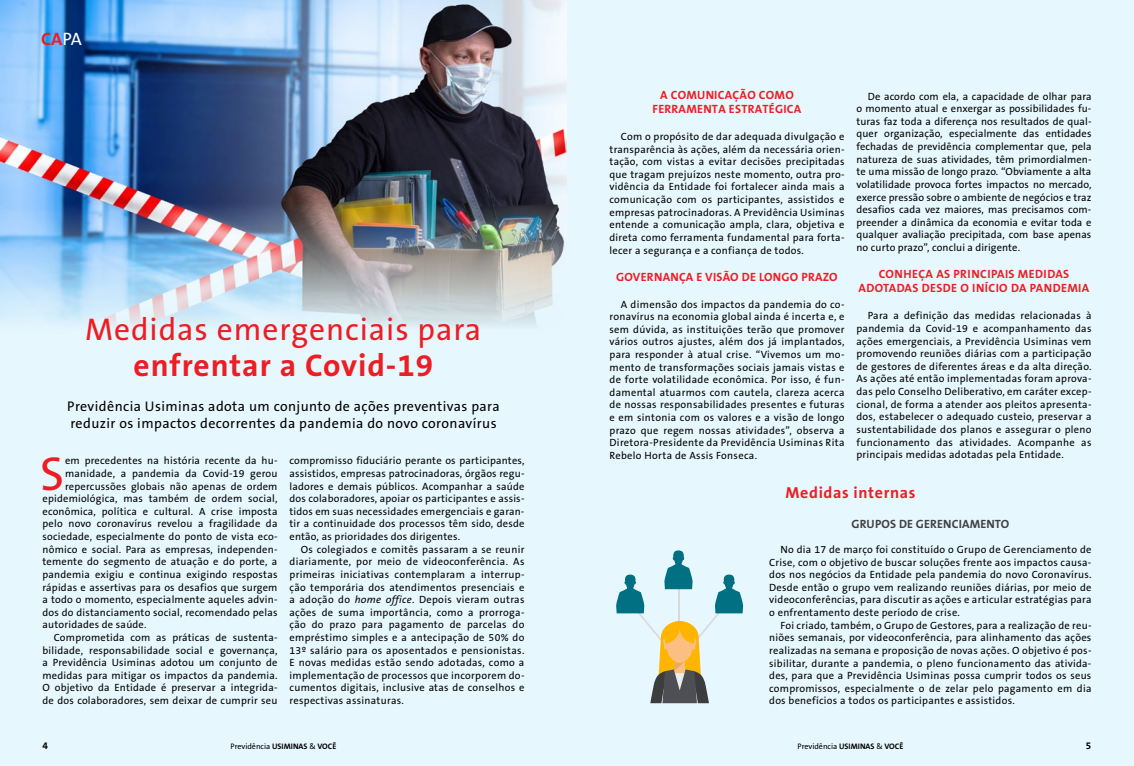
<style>
.page{position:relative;width:1134px;height:766px;background:#fff}
.page>*{position:absolute;margin:0;border:0;box-sizing:border-box;transform-origin:0 0}
.t1{font:47.8px "The Sans B5 Plain";color:#ed1d24}
.t2{font:31.5px "The Sans B5 Plain";letter-spacing:.03em;color:#ed1d24}
.t3{font:700 31.5px "The Sans B7";letter-spacing:.03em;color:#ed1d24}
.t4{font:700 18px "The Sans B7";color:#ed1d24}
.t5{font:700 16px "The Sans B7";letter-spacing:.04em;color:#ed1d24}
.t6{font:14px/17px "The Sans B5 Plain";letter-spacing:.03em;color:#000}
.t7{font:700 12px/14.4px "The Sans B7";letter-spacing:.02em;color:#ed1d24;text-align:center}
.t8{font:700 12px "The Sans B7";letter-spacing:.01em;color:#414042}
.t9{font:10.5px/12.6px "The Sans B5 Plain";letter-spacing:.02em;color:#000;text-align:justify}
.t10{font:700 10px "The Sans B7";color:#000}
.t11{font:8px "The Sans B5 Plain";color:#000}
.s1{font-family:"The Sans B5 Plain";font-weight:400;color:#fff}
.s2{font-style:italic}
.s3{font-family:"The Sans B7";font-weight:700}
</style>
<div class="page">
<div style="left:0;top:0;width:1134px;height:765px;background:#e6f7fd"></div>
<img style="left:0;top:0;width:567px;height:325px">
<svg style="left:616px;top:550px;width:127px;height:153px"></svg>
<h3 class="t4" style="left:41px;top:30px;width:42px">CA<span class="s1">PA</span></h3>
<h2 class="t2" style="left:85px;top:312px;width:398px">Medidas emergenciais para</h2>
<h2 class="t3" style="left:134px;top:348px;width:301px">enfrentar a Covid-19</h2>
<h3 class="t6" style="left:67px;top:398px;width:434px">Previdência Usiminas adota um conjunto de ações preventivas para reduzir os impactos decorrentes da pandemia do novo coronavírus</h3>
<h1 class="t1" style="left:40px;top:448px;width:26px">S</h1>
<p class="t9" style="left:65px;top:455px;width:214px">em precedentes na história recente da hu-</p>
<p class="t9" style="left:65px;top:467px;width:214px">manidade, a pandemia da Covid-19 gerou</p>
<p class="t9" style="left:65px;top:480px;width:214px">repercussões globais não apenas de ordem</p>
<p class="t9" style="left:43px;top:492px;width:236px">epidemiológica, mas também de ordem social,</p>
<p class="t9" style="left:43px;top:505px;width:236px">econômica, política e cultural. A crise imposta</p>
<p class="t9" style="left:43px;top:518px;width:236px">pelo novo coronavírus revelou a fragilidade da</p>
<p class="t9" style="left:43px;top:530px;width:236px">sociedade, especialmente do ponto de vista eco-</p>
<p class="t9" style="left:43px;top:543px;width:236px">nômico e social. Para as empresas, independen-</p>
<p class="t9" style="left:43px;top:555px;width:236px">temente do segmento de atuação e do porte, a</p>
<p class="t9" style="left:43px;top:568px;width:236px">pandemia exigiu e continua exigindo respostas</p>
<p class="t9" style="left:43px;top:581px;width:236px">rápidas e assertivas para os desafios que surgem</p>
<p class="t9" style="left:43px;top:593px;width:236px">a todo o momento, especialmente aqueles advin-</p>
<p class="t9" style="left:43px;top:606px;width:236px">dos do distanciamento social, recomendado pelas</p>
<p class="t9" style="left:43px;top:618px;width:106px">autoridades de saúde.</p>
<p class="t9" style="left:54px;top:631px;width:225px">Comprometida com as práticas de sustenta-</p>
<p class="t9" style="left:43px;top:644px;width:236px">bilidade, responsabilidade social e governança,</p>
<p class="t9" style="left:43px;top:656px;width:236px">a Previdência Usiminas adotou um conjunto de</p>
<p class="t9" style="left:43px;top:669px;width:236px">medidas para mitigar os impactos da pandemia.</p>
<p class="t9" style="left:43px;top:681px;width:236px">O objetivo da Entidade é preservar a integrida-</p>
<p class="t9" style="left:43px;top:694px;width:236px">de dos colaboradores, sem deixar de cumprir seu</p>
<p class="t9" style="left:289px;top:455px;width:236px">compromisso fiduciário perante os participantes, assistidos, empresas patrocinadoras, órgãos regu&shy;ladores e demais públicos. Acompanhar a saúde dos colaboradores, apoiar os participantes e assis&shy;tidos em suas necessidades emergenciais e garan&shy;tir a continuidade dos processos têm sido, desde então, as prioridades dos dirigentes.</p>
<p class="t9" style="left:289px;top:543px;width:236px;text-indent:11px">Os colegiados e comitês passaram a se reunir diariamente, por meio de videoconferência. As primeiras iniciativas contemplaram a interrup&shy;ção temporária dos atendimentos presenciais e a adoção do <span class="s2">home office</span>. Depois vieram outras ações de suma importância, como a prorroga&shy;ção do prazo para pagamento de parcelas do empréstimo simples e a antecipação de 50% do 13º salário para os aposentados e pensionistas.<br>E novas medidas estão sendo adotadas, como a implementação de processos que incorporem do&shy;cumentos digitais, inclusive atas de conselhos e respectivas assinaturas.</p>
<p class="t7" style="left:652px;top:88px;width:150px">A COMUNICAÇÃO COMO<br>FERRAMENTA ESTRATÉGICA</p>
<p class="t9" style="left:609px;top:130px;width:236px;text-indent:11px">Com o propósito de dar adequada divulgação e transparência às ações, além da necessária orien&shy;tação, com vistas a evitar decisões precipitadas que tragam prejuízos neste momento, outra pro&shy;vidência da Entidade foi fortalecer ainda mais a comunicação com os participantes, assistidos e empresas patrocinadoras. A Previdência Usiminas entende a comunicação ampla, clara, objetiva e direta como ferramenta fundamental para forta&shy;lecer a segurança e a confiança de todos.</p>
<p class="t7" style="left:616px;top:269px;width:223px">GOVERNANÇA E VISÃO DE LONGO PRAZO</p>
<p class="t9" style="left:609px;top:298px;width:236px;text-indent:11px">A dimensão dos impactos da pandemia do co&shy;ronavírus na economia global ainda é incerta e, e sem dúvida, as instituições terão que promover vários outros ajustes, além dos já implantados, para responder à atual crise. “Vivemos um mo&shy;mento de transformações sociais jamais vistas e de forte volatilidade econômica. Por isso, é fun&shy;damental atuarmos com cautela, clareza acerca de nossas responsabilidades presentes e futuras e em sintonia com os valores e a visão de longo prazo que regem nossas atividades”, observa a Diretora-Presidente da Previdência Usiminas Rita Rebelo Horta de Assis Fonseca.</p>
<p class="t9" style="left:856px;top:90px;width:236px;text-indent:11px">De acordo com ela, a capacidade de olhar para o momento atual e enxergar as possibilidades fu&shy;turas faz toda a diferença nos resultados de qual&shy;quer organização, especialmente das entidades fechadas de previdência complementar que, pela natureza de suas atividades, têm primordialmen&shy;te uma missão de longo prazo. “Obviamente a alta volatilidade provoca fortes impactos no mercado, exerce pressão sobre o ambiente de negócios e traz desafios cada vez maiores, mas precisamos com&shy;preender a dinâmica da economia e evitar toda e qualquer avaliação precipitada, com base apenas no curto prazo”, conclui a dirigente.</p>
<p class="t7" style="left:858px;top:267px;width:232px">CONHEÇA AS PRINCIPAIS MEDIDAS<br>ADOTADAS DESDE O INÍCIO DA PANDEMIA</p>
<p class="t9" style="left:856px;top:310px;width:236px;text-indent:11px">Para a definição das medidas relacionadas à pandemia da Covid-19 e acompanhamento das ações emergenciais, a Previdência Usiminas vem promovendo reuniões diárias com a participação de gestores de diferentes áreas e da alta direção.<br>As ações até então implementadas foram aprova&shy;das pelo Conselho Deliberativo, em caráter excep&shy;cional, de forma a atender aos pleitos apresenta&shy;dos, estabelecer o adequado custeio, preservar a sustentabilidade dos planos e assegurar o pleno funcionamento das atividades. Acompanhe as principais medidas adotadas pela Entidade.</p>
<h3 class="t5" style="left:785px;top:484px;width:131px">Medidas internas</h3>
<p class="t8" style="left:851px;top:517px;width:159px">GRUPOS DE GERENCIAMENTO</p>
<p class="t9" style="left:769px;top:543px;width:324px;text-indent:11px">No dia 17 de março foi constituído o Grupo de Gerenciamento de Crise, com o objetivo de buscar soluções frente aos impactos causa&shy;dos nos negócios da Entidade pela pandemia do novo Coronavírus.<br>Desde então o grupo vem realizando reuniões diárias, por meio de videoconferências, para discutir as ações e articular estratégias para o enfrentamento deste período de crise.</p>
<p class="t9" style="left:769px;top:619px;width:324px;text-indent:11px">Foi criado, também, o Grupo de Gestores, para a realização de reu&shy;niões semanais, por videoconferência, para alinhamento das ações realizadas na semana e proposição de novas ações. O objetivo é pos&shy;sibilitar, durante a pandemia, o pleno funcionamento das ativida&shy;des, para que a Previdência Usiminas possa cumprir todos os seus compromissos, especialmente o de zelar pelo pagamento em dia dos benefícios a todos os participantes e assistidos.</p>
<p class="t10" style="left:43px;top:740px;width:7px">4</p>
<p class="t11" style="left:231px;top:741px;width:107px">Previdência <span class="s3">USIMINAS</span> &amp; <span class="s3">VOCÊ</span></p>
<p class="t10" style="left:1086px;top:740px;width:7px">5</p>
<p class="t11" style="left:797px;top:741px;width:107px">Previdência <span class="s3">USIMINAS</span> &amp; <span class="s3">VOCÊ</span></p>
</div>
